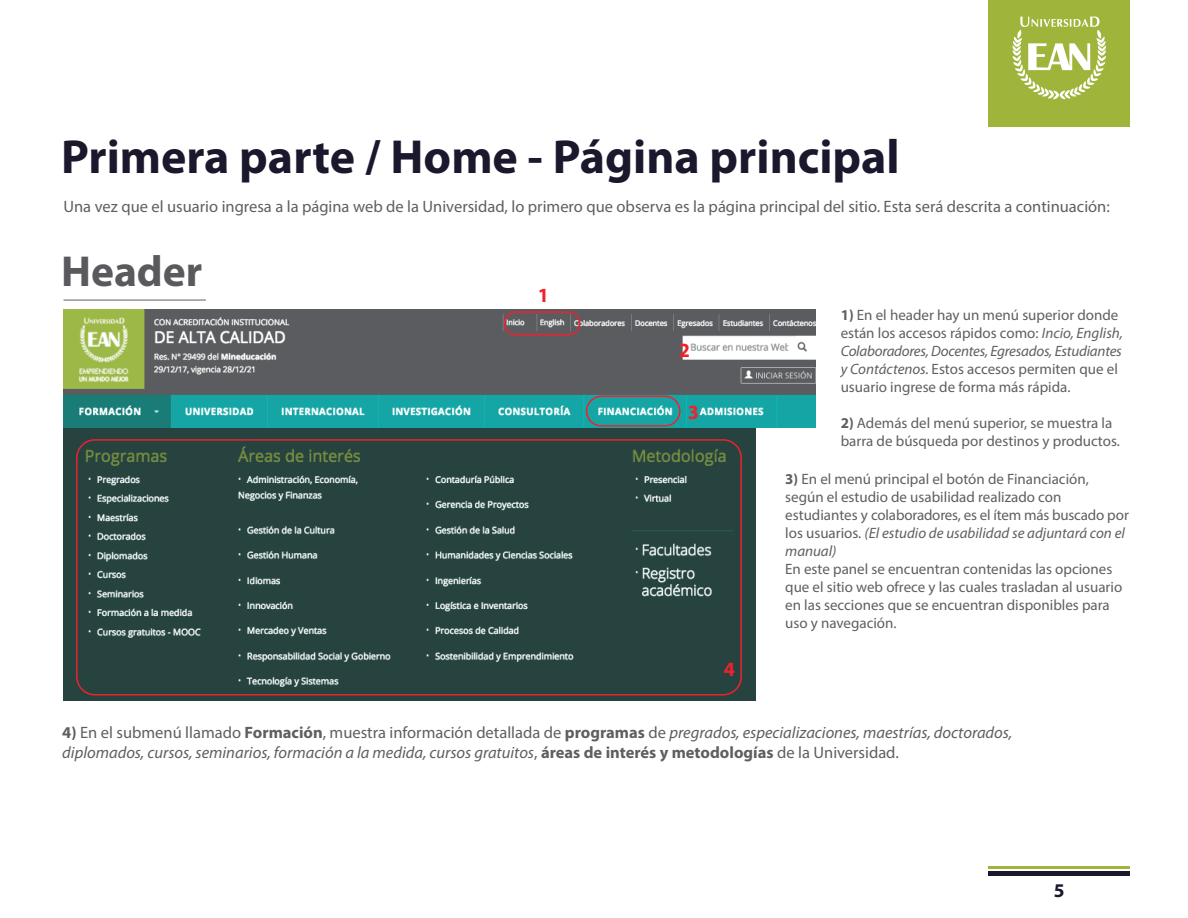
<style>
.page{position:relative;width:1188px;height:918px;background:#fff}
.page>*{position:absolute;margin:0;border:0;box-sizing:border-box;transform-origin:0 0}
.t1{font:700 48px "Myriad Pro";color:#1b182e}
.t2{font:700 43.5px "Myriad Pro";color:#59595e}
.t3{font:700 20.25px "Myriad Pro";color:#ee222c}
.t4{font:700 19.5px "Myriad Pro";color:#1b182e}
.t5{font:italic 16.5px/19.8px "Myriad Pro";color:#5e5f62}
.t6{font:16.5px "Myriad Pro";color:#5e5f62}
.t7{font:15px/18px "Myriad Pro";color:#5e5f62}
.s1{font-weight:700}
.s2{font-style:italic}
.s3{font-weight:700;font-style:normal}
.s4{font-style:normal}
</style>
<div class="page">
<img style="left:63px;top:428px;width:692px;height:273px">
<img style="left:64px;top:309px;width:751px;height:119px">
<hr style="left:64px;top:300px;width:142px;height:1px;background:#5e5f62">
<div style="left:989px;top:0;width:141px;height:126px;background:#9fb43a"></div>
<svg style="left:1012px;top:17px;width:94px;height:83px"></svg>
<div style="left:989px;top:871px;width:141px;height:5px;background:#1b182e"></div>
<hr style="left:989px;top:866px;width:141px;height:3px;background:#9fb43a">
<div style="left:586px;top:396px;width:95px;height:31px;border:2px solid #ee222c;border-radius:15px"></div>
<div style="left:76px;top:439px;width:666px;height:257px;border:2px solid #ee222c;border-radius:18px"></div>
<div style="left:504px;top:311px;width:76px;height:24px;border:2px solid #ee222c;border-radius:11px"></div>
<h1 class="t1" style="left:61px;top:130px;width:840px">Primera parte / Home - Página principal</h1>
<p class="t6" style="left:64px;top:197px;width:1048px">Una vez que el usuario ingresa a la página web de la Universidad, lo primero que observa es la página principal del sitio. Esta será descrita a continuación:</p>
<h2 class="t2" style="left:61px;top:247px;width:143px">Header</h2>
<h3 class="t3" style="left:538px;top:284px;width:13px">1</h3>
<h3 class="t3" style="left:679px;top:339px;width:13px">2</h3>
<h3 class="t3" style="left:688px;top:401px;width:13px">3</h3>
<h3 class="t3" style="left:724px;top:658px;width:13px">4</h3>
<p class="t7" style="left:841px;top:306px;width:284px"><span class="s1">1)</span> En el header hay un menú superior donde están los accesos rápidos como: <span class="s2">Incio, English, Colaboradores, Docentes, Egresados, Estudiantes y Contáctenos.</span> Estos accesos permiten que el usuario ingrese de forma más rápida.</p>
<p class="t7" style="left:841px;top:414px;width:281px"><span class="s1">2)</span> Además del menú superior, se muestra la barra de búsqueda por destinos y productos.</p>
<p class="t7" style="left:785px;top:469px;width:345px"><span class="s1">3)</span> En el menú principal el botón de Financiación, según el estudio de usabilidad realizado con estudiantes y colaboradores, es el ítem más buscado por los usuarios. <span class="s2">(El estudio de usabilidad se adjuntará con el manual)</span></p>
<p class="t7" style="left:785px;top:559px;width:339px">En este panel se encuentran contenidas las opciones que el sitio web ofrece y las cuales trasladan al usuario en las secciones que se encuentran disponibles para uso y navegación.</p>
<p class="t5" style="left:62px;top:723px;width:952px"><span class="s3">4)</span> <span class="s4">En el submenú llamado</span> <span class="s3">Formación</span><span class="s4">, muestra información detallada de</span> <span class="s3">programas</span> <span class="s4">de</span> pregrados, especializaciones, maestrías, doctorados, diplomados, cursos, seminarios, formación a la medida, cursos gratuitos<span class="s4">,</span> <span class="s3">áreas de interés y metodologías</span> <span class="s4">de la Universidad.</span></p>
<h3 class="t4" style="left:1054px;top:879px;width:12px">5</h3>
</div>
